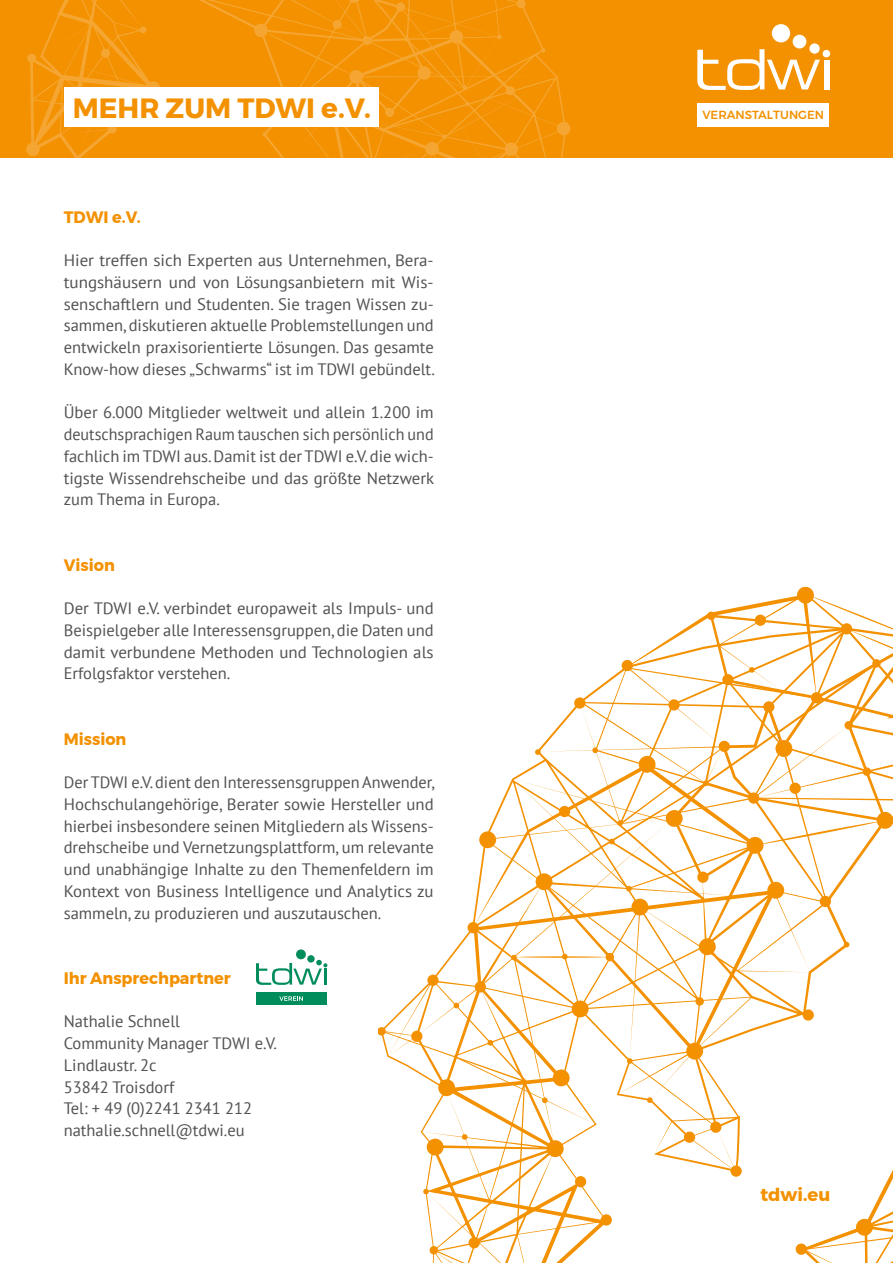
<style>
.page{position:relative;width:893px;height:1263px;background:#fff}
.page>*{position:absolute;margin:0;border:0;box-sizing:border-box;transform-origin:0 0}
.t1{font:700 27.75px "Montserrat";color:#f39100}
.t2{font:700 18px "Montserrat";color:#f39100}
.t3{font:16.5px/21.8px "PT Sans";color:#515150;text-align:justify}
.t4{font:700 16.5px "Montserrat";color:#f39100}
.t5{font:500 11.7px "Montserrat";color:#f39100}
</style>
<div class="page">
<div style="left:0;top:0;width:893px;height:157px;background:#f39100"></div>
<svg style="left:26px;top:0;width:545px;height:157px"></svg>
<svg style="left:332px;top:20px;width:10px;height:9px"></svg>
<div style="left:697px;top:103px;width:132px;height:24px;background:#fff"></div>
<svg style="left:697px;top:49px;width:123px;height:41px"></svg>
<div style="left:824px;top:60px;width:5px;height:30px;background:#fff"></div>
<div style="left:823px;top:50px;width:7px;height:7px;background:#fff;border-radius:50%"></div>
<div style="left:772px;top:24px;width:18px;height:18px;background:#fff;border-radius:50%"></div>
<div style="left:793px;top:35px;width:13px;height:13px;background:#fff;border-radius:50%"></div>
<div style="left:809px;top:43px;width:11px;height:11px;background:#fff;border-radius:50%"></div>
<div style="left:64px;top:87px;width:314px;height:40px;background:#fff"></div>
<svg style="left:378px;top:586px;width:515px;height:677px"></svg>
<div style="left:256px;top:992px;width:71px;height:13px;background:#008c5b"></div>
<svg style="left:279px;top:996px;width:24px;height:5px"></svg>
<div style="left:296px;top:949px;width:10px;height:10px;background:#008c5b;border-radius:50%"></div>
<div style="left:307px;top:955px;width:8px;height:7px;background:#008c5b;border-radius:50%"></div>
<svg style="left:256px;top:960px;width:71px;height:25px"></svg>
<h1 class="t1" style="left:73px;top:86px;width:300px">MEHR ZUM TDWI e.V.</h1>
<p class="t4" style="left:64px;top:203px;width:79px">TDWI e.V.</p>
<p class="t3" style="left:64px;top:249px;width:373px">Hier treffen sich Experten aus Unternehmen, Bera&shy;tungshäusern und von Lösungsanbietern mit Wis&shy;senschaftlern und Studenten. Sie tragen Wissen zu&shy;sammen, diskutieren aktuelle Problemstellungen und entwickeln praxisorientierte Lösungen. Das gesamte Know-how dieses „Schwarms“ ist im TDWI gebündelt.</p>
<p class="t3" style="left:64px;top:401px;width:372px">Über 6.000 Mitglieder weltweit und allein 1.200 im deutschsprachigen Raum tauschen sich persönlich und fachlich im TDWI aus. Damit ist der TDWI e.V. die wich&shy;tigste Wissendrehscheibe und das größte Netzwerk zum Thema in Europa.</p>
<p class="t4" style="left:64px;top:551px;width:53px">Vision</p>
<p class="t3" style="left:64px;top:597px;width:371px">Der TDWI e.V. verbindet europaweit als Impuls- und Beispielgeber alle Interessensgruppen, die Daten und damit verbundene Methoden und Technologien als Erfolgsfaktor verstehen.</p>
<p class="t4" style="left:64px;top:725px;width:64px">Mission</p>
<p class="t3" style="left:64px;top:771px;width:373px">Der TDWI e.V. dient den Interessensgruppen Anwender, Hochschulangehörige, Berater sowie Hersteller und hierbei insbesondere seinen Mitgliedern als Wissens&shy;drehscheibe und Vernetzungsplattform, um relevante und unabhängige Inhalte zu den Themenfeldern im Kontext von Business Intelligence und Analytics zu sammeln, zu produzieren und auszutauschen.</p>
<p class="t4" style="left:64px;top:965px;width:169px">Ihr Ansprechpartner</p>
<p class="t3" style="left:64px;top:1010px;width:215px;text-align:left">Nathalie Schnell<br>Community Manager TDWI e.V.<br>Lindlaustr. 2c<br>53842 Troisdorf<br>Tel: + 49 (0)2241 2341 212 nathalie.schnell@tdwi.eu</p>
<p class="t5" style="left:702px;top:106px;width:123px">VERANSTALTUNGEN</p>
<p class="t2" style="left:760px;top:1180px;width:71px">tdwi.eu</p>
</div>
